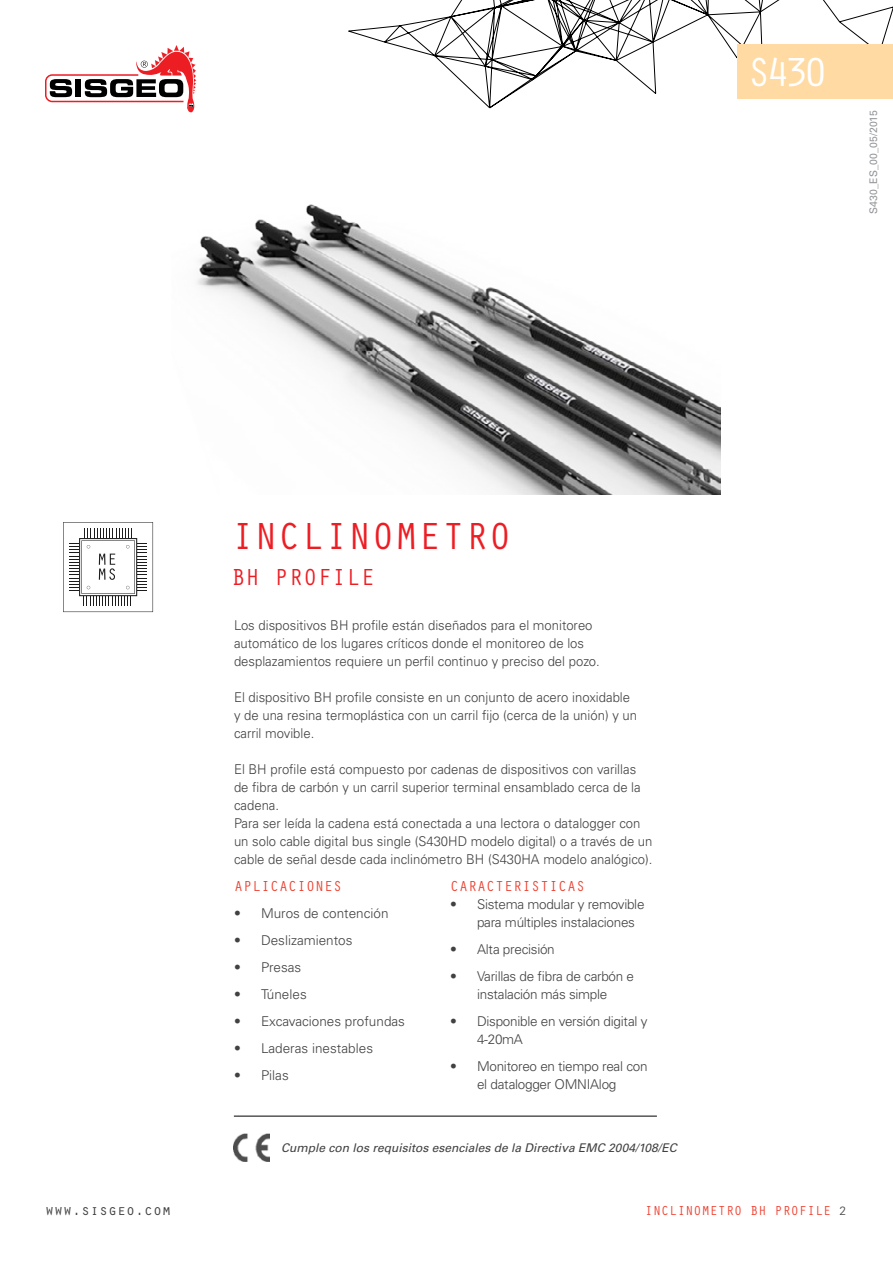
<style>
.page{position:relative;width:893px;height:1263px;background:#fff}
.page>*{position:absolute;margin:0;border:0;box-sizing:border-box;transform-origin:0 0}
.t1{font:42px "Orator Std";color:#fff}
.t2{font:39px "Orator Std";color:#ed1d24}
.t3{font:24px "Orator Std";color:#ed1d24}
.t4{font:15px "Orator Std";color:#ef4130}
.t5{font:15px "Orator Std";color:#414042}
.t6{font:300 13.5px/18px "Univers LT Std";color:#414042}
.t7{font:300 13.5px/18px "Univers LT Std";letter-spacing:-.02em;color:#414042}
.t8{font:13.5px "Orator Std";color:#ef4130}
.t9{font:italic 12px "Univers LT Std";color:#414042}
.t10{font:10.5px "Univers LT Std";color:#939598}
.s1{font-family:"Univers"}
.s2{font-family:"Univers LT Std";font-weight:300;font-size:12px;color:#414042}
</style>
<div class="page">
<svg style="left:348px;top:0;width:545px;height:108px"></svg>
<div style="left:737px;top:45px;width:156px;height:54px;background:#ffdaa2"></div>
<svg style="left:45px;top:45px;width:151px;height:68px"></svg>
<img style="left:196px;top:204px;width:524px;height:291px">
<img style="left:233px;top:1133px;width:37px;height:29px">
<hr style="left:234px;top:1116px;width:423px;height:1px;background:#000">
<svg style="left:63px;top:522px;width:90px;height:90px"></svg>
<h1 class="t1" style="left:746px;top:42px;width:83px">S430</h1>
<p class="t10" style="left:867px;top:214px;width:104px;rotate:-90deg">S430_ES_00_05/2015</p>
<h2 class="t2" style="left:231px;top:508px;width:282px">INCLINOMETRO</h2>
<h3 class="t3" style="left:231px;top:560px;width:145px">BH PROFILE</h3>
<p class="t6" style="left:234px;top:616px;width:367px">Los dispositivos BH profile están diseñados para el monitoreo automático de los lugares críticos donde el monitoreo de los desplazamientos requiere un perfil continuo y preciso del pozo.</p>
<p class="t6" style="left:234px;top:688px;width:405px">El dispositivo BH profile consiste en un conjunto de acero inoxidable y de una resina termoplástica con un carril fijo (cerca de la unión) y un carril movible.</p>
<p class="t6" style="left:234px;top:760px;width:420px">El BH profile está compuesto por cadenas de dispositivos con varillas de fibra de carbón y un carril superior terminal ensamblado cerca de la cadena.<br>Para ser leída la cadena está conectada a una lectora o datalogger con un solo cable digital bus single (S430HD modelo digital) o a través de un cable de señal desde cada inclinómetro BH (S430HA modelo analógico).</p>
<p class="t4" style="left:234px;top:875px;width:109px">APLICACIONES</p>
<p class="t6" style="left:234px;top:904px;width:156px"><span class="s1">•</span> Muros de contención</p>
<p class="t6" style="left:234px;top:931px;width:120px"><span class="s1">•</span> Deslizamientos</p>
<p class="t6" style="left:234px;top:958px;width:69px"><span class="s1">•</span> Presas</p>
<p class="t6" style="left:234px;top:985px;width:74px"><span class="s1">•</span> Túneles</p>
<p class="t6" style="left:234px;top:1012px;width:172px"><span class="s1">•</span> Excavaciones profundas</p>
<p class="t6" style="left:234px;top:1039px;width:141px"><span class="s1">•</span> Laderas inestables</p>
<p class="t6" style="left:234px;top:1066px;width:56px"><span class="s1">•</span> Pilas</p>
<p class="t4" style="left:450px;top:875px;width:136px">CARACTERISTICAS</p>
<p class="t7" style="left:477px;top:895px;width:169px;text-indent:-27px"><span class="s1">•</span> Sistema modular y removible para múltiples instalaciones</p>
<p class="t7" style="left:450px;top:940px;width:106px"><span class="s1">•</span> Alta precisión</p>
<p class="t7" style="left:450px;top:967px;width:186px;text-align:center"><span class="s1">•</span> Varillas de fibra de carbón e instalación más simple</p>
<p class="t7" style="left:477px;top:1012px;width:172px;text-indent:-27px"><span class="s1">•</span> Disponible en versión digital y<br>4-20mA</p>
<p class="t7" style="left:450px;top:1057px;width:199px;text-align:center"><span class="s1">•</span> Monitoreo en tiempo real con el datalogger OMNIAlog</p>
<p class="t9" style="left:281px;top:1140px;width:397px">Cumple con los requisitos esenciales de la Directiva EMC 2004/108/EC</p>
<p class="t5" style="left:45px;top:1199px;width:127px">www.sisgeo.com</p>
<p class="t8" style="left:645px;top:1201px;width:203px">INCLINOMETRO BH PROFILE <span class="s2">2</span></p>
</div>
